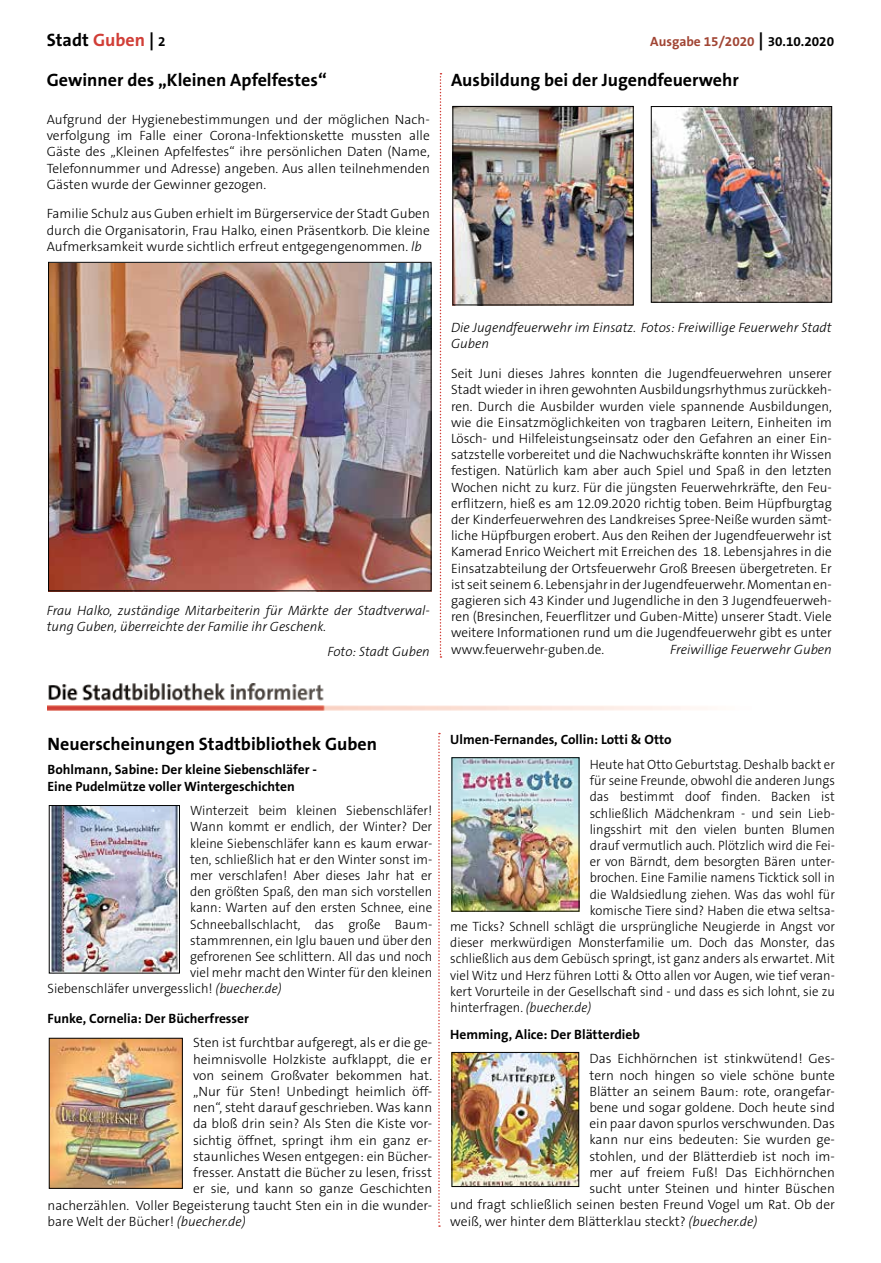
<style>
.page{position:relative;width:881px;height:1263px;background:#fff}
.page>*{position:absolute;margin:0;border:0;box-sizing:border-box;transform-origin:0 0}
.t1{font:700 18px "The Sans B7";color:#000}
.t2{font:300 13.5px/16.2px "The Sans B3";color:#000;text-align:justify}
.t3{font:300 13.5px "The Sans B3";color:#000;scale:.95 1}
.t4{font:300 13.5px "The Sans B3";color:#000;scale:.96 1}
.t5{font:italic 300 13.5px/16.2px "The Sans B3";color:#000}
.t6{font:700 13.5px/16.2px "The Sans B7";color:#000}
.t7{font:700 13.5px "The Sans B7";color:#a14534}
.s1{color:#d13e37}
.s2{font-size:13.5px}
.s3{font-size:18px;color:#000}
.s4{color:#000}
.s5{font-style:italic}
</style>
<div class="page">
<svg style="left:439px;top:73px;width:2px;height:585px"></svg>
<img style="left:50px;top:264px;width:379px;height:325px">
<div style="left:48px;top:262px;width:383px;height:329px;border:1px solid #000"></div>
<img style="left:454px;top:108px;width:177px;height:195px">
<div style="left:452px;top:106px;width:181px;height:199px;border:1px solid #000"></div>
<img style="left:652px;top:108px;width:177px;height:192px">
<div style="left:650px;top:106px;width:181px;height:196px;border:1px solid #000"></div>
<img style="left:48px;top:683px;width:659px;height:28px">
<img style="left:51px;top:807px;width:126px;height:164px">
<img style="left:51px;top:1040px;width:129px;height:146px">
<img style="left:453px;top:759px;width:124px;height:150px">
<img style="left:453px;top:1054px;width:123px;height:131px">
<div style="left:451px;top:1052px;width:127px;height:135px;border:1px solid #000"></div>
<svg style="left:438px;top:733px;width:2px;height:494px"></svg>
<h1 class="t1" style="left:47px;top:30px;width:120px">Stadt <span class="s1">Guben</span> | <span class="s2">2</span></h1>
<p class="t7" style="left:650px;top:34px;width:185px">Ausgabe 15/2020 <span class="s3">|</span> <span class="s4">30.10.2020</span></p>
<h1 class="t1" style="left:47px;top:70px;width:281px">Gewinner des „Kleinen Apfelfestes“</h1>
<p class="t2" style="left:47px;top:112px;width:384px">Aufgrund der Hygienebestimmungen und der möglichen Nach&shy;verfolgung im Falle einer Corona-Infektionskette mussten alle Gäste des „Kleinen Apfelfestes“ ihre persönlichen Daten (Name, Telefonnummer und Adresse) angeben. Aus allen teilnehmenden Gästen wurde der Gewinner gezogen.</p>
<p class="t2" style="left:47px;top:206px;width:384px">Familie Schulz aus Guben erhielt im Bürgerservice der Stadt Guben durch die Organisatorin, Frau Halko, einen Präsentkorb. Die kleine Aufmerksamkeit wurde sichtlich erfreut entgegengenommen. <span class="s5">lb</span></p>
<h1 class="t1" style="left:451px;top:71px;width:289px">Ausbildung bei der Jugendfeuerwehr</h1>
<p class="t5" style="left:47px;top:603px;width:384px">Frau Halko, zuständige Mitarbeiterin für Märkte der Stadtverwal&shy;tung Guben, überreichte der Familie ihr Geschenk.</p>
<p class="t5" style="left:327px;top:644px;width:104px">Foto: Stadt Guben</p>
<p class="t5" style="left:451px;top:320px;width:382px">Die Jugendfeuerwehr im Einsatz. Fotos: Freiwillige Feuerwehr Stadt<br>Guben</p>
<p class="t2" style="left:451px;top:366px;width:382px">Seit Juni dieses Jahres konnten die Jugendfeuerwehren unserer Stadt wieder in ihren gewohnten Ausbildungsrhythmus zurückkeh&shy;ren. Durch die Ausbilder wurden viele spannende Ausbildungen, wie die Einsatzmöglichkeiten von tragbaren Leitern, Einheiten im Lösch- und Hilfeleistungseinsatz oder den Gefahren an einer Ein&shy;satzstelle vorbereitet und die Nachwuchskräfte konnten ihr Wissen festigen. Natürlich kam aber auch Spiel und Spaß in den letzten Wochen nicht zu kurz. Für die jüngsten Feuerwehrkräfte, den Feu&shy;erflitzern, hieß es am 12.09.2020 richtig toben. Beim Hüpfburgtag der Kinderfeuerwehren des Landkreises Spree-Neiße wurden sämt&shy;liche Hüpfburgen erobert. Aus den Reihen der Jugendfeuerwehr ist Kamerad Enrico Weichert mit Erreichen des 18. Lebensjahres in die Einsatzabteilung der Ortsfeuerwehr Groß Breesen übergetreten. Er ist seit seinem 6. Lebensjahr in der Jugendfeuerwehr. Momentan en&shy;gagieren sich 43 Kinder und Jugendliche in den 3 Jugendfeuerweh&shy;ren (Bresinchen, Feuerflitzer und Guben-Mitte) unserer Stadt. Viele weitere Informationen rund um die Jugendfeuerwehr gibt es unter www.feuerwehr-guben.de.</p>
<p class="t5" style="left:670px;top:641px;width:163px">Freiwillige Feuerwehr Guben</p>
<h1 class="t1" style="left:48px;top:734px;width:331px">Neuerscheinungen Stadtbibliothek Guben</h1>
<p class="t6" style="left:48px;top:762px;width:271px">Bohlmann, Sabine: Der kleine Siebenschläfer -<br>Eine Pudelmütze voller Wintergeschichten</p>
<p class="t4" style="left:190px;top:804px;width:253px">Winterzeit beim kleinen Siebenschläfer!</p>
<p class="t4" style="left:190px;top:820px;width:253px">Wann kommt er endlich, der Winter? Der</p>
<p class="t4" style="left:190px;top:836px;width:253px">kleine Siebenschläfer kann es kaum erwar-</p>
<p class="t4" style="left:190px;top:852px;width:253px">ten, schließlich hat er den Winter sonst im-</p>
<p class="t4" style="left:190px;top:868px;width:253px">mer verschlafen! Aber dieses Jahr hat er</p>
<p class="t4" style="left:190px;top:885px;width:253px">den größten Spaß, den man sich vorstellen</p>
<p class="t4" style="left:190px;top:901px;width:253px">kann: Warten auf den ersten Schnee, eine</p>
<p class="t4" style="left:190px;top:917px;width:253px">Schneeballschlacht, das große Baum-</p>
<p class="t4" style="left:190px;top:933px;width:253px">stammrennen, ein Iglu bauen und über den</p>
<p class="t4" style="left:190px;top:949px;width:253px">gefrorenen See schlittern. All das und noch</p>
<p class="t4" style="left:190px;top:966px;width:253px">viel mehr macht den Winter für den kleinen</p>
<p class="t4" style="left:48px;top:982px;width:245px">Siebenschläfer unvergesslich! <span class="s5">(buecher.de)</span></p>
<p class="t6" style="left:48px;top:1010px;width:203px">Funke, Cornelia: Der Bücherfresser</p>
<p class="t2" style="left:193px;top:1035px;width:240px">Sten ist furchtbar aufgeregt, als er die ge-</p>
<p class="t2" style="left:193px;top:1051px;width:240px">heimnisvolle Holzkiste aufklappt, die er</p>
<p class="t2" style="left:193px;top:1068px;width:240px">von seinem Großvater bekommen hat.</p>
<p class="t2" style="left:193px;top:1084px;width:240px">„Nur für Sten! Unbedingt heimlich öff-</p>
<p class="t2" style="left:193px;top:1100px;width:240px">nen“, steht darauf geschrieben. Was kann</p>
<p class="t2" style="left:193px;top:1116px;width:240px">da bloß drin sein? Als Sten die Kiste vor-</p>
<p class="t2" style="left:193px;top:1132px;width:240px">sichtig öffnet, springt ihm ein ganz er-</p>
<p class="t2" style="left:193px;top:1149px;width:240px">staunliches Wesen entgegen: ein Bücher-</p>
<p class="t2" style="left:193px;top:1165px;width:240px">fresser. Anstatt die Bücher zu lesen, frisst</p>
<p class="t2" style="left:193px;top:1181px;width:240px">er sie, und kann so ganze Geschichten</p>
<p class="t2" style="left:48px;top:1197px;width:386px">nacherzählen. Voller Begeisterung taucht Sten ein in die wunder-</p>
<p class="t2" style="left:48px;top:1213px;width:200px">bare Welt der Bücher! <span class="s5">(buecher.de)</span></p>
<p class="t6" style="left:450px;top:732px;width:223px">Ulmen-Fernandes, Collin: Lotti &amp; Otto</p>
<p class="t3" style="left:589px;top:757px;width:259px">Heute hat Otto Geburtstag. Deshalb backt er</p>
<p class="t3" style="left:589px;top:774px;width:259px">für seine Freunde, obwohl die anderen Jungs</p>
<p class="t3" style="left:589px;top:790px;width:259px">das bestimmt doof finden. Backen ist</p>
<p class="t3" style="left:589px;top:806px;width:259px">schließlich Mädchenkram - und sein Lieb-</p>
<p class="t3" style="left:589px;top:822px;width:259px">lingsshirt mit den vielen bunten Blumen</p>
<p class="t3" style="left:589px;top:838px;width:259px">drauf vermutlich auch. Plötzlich wird die Fei-</p>
<p class="t3" style="left:589px;top:855px;width:259px">er von Bärndt, dem besorgten Bären unter-</p>
<p class="t3" style="left:589px;top:871px;width:259px">brochen. Eine Familie namens Ticktick soll in</p>
<p class="t3" style="left:589px;top:887px;width:259px">die Waldsiedlung ziehen. Was das wohl für</p>
<p class="t3" style="left:589px;top:903px;width:259px">komische Tiere sind? Haben die etwa seltsa-</p>
<p class="t3" style="left:450px;top:919px;width:406px">me Ticks? Schnell schlägt die ursprüngliche Neugierde in Angst vor</p>
<p class="t3" style="left:450px;top:936px;width:406px">dieser merkwürdigen Monsterfamilie um. Doch das Monster, das</p>
<p class="t3" style="left:450px;top:952px;width:406px">schließlich aus dem Gebüsch springt, ist ganz anders als erwartet. Mit</p>
<p class="t3" style="left:450px;top:968px;width:406px">viel Witz und Herz führen Lotti &amp; Otto allen vor Augen, wie tief veran-</p>
<p class="t3" style="left:450px;top:984px;width:406px">kert Vorurteile in der Gesellschaft sind - und dass es sich lohnt, sie zu</p>
<p class="t3" style="left:450px;top:1000px;width:150px">hinterfragen. <span class="s5">(buecher.de)</span></p>
<p class="t6" style="left:450px;top:1026px;width:191px">Hemming, Alice: Der Blätterdieb</p>
<p class="t2" style="left:589px;top:1051px;width:247px">Das Eichhörnchen ist stinkwütend! Ges-</p>
<p class="t2" style="left:589px;top:1067px;width:247px">tern noch hingen so viele schöne bunte</p>
<p class="t2" style="left:589px;top:1084px;width:247px">Blätter an seinem Baum: rote, orangefar-</p>
<p class="t2" style="left:589px;top:1100px;width:247px">bene und sogar goldene. Doch heute sind</p>
<p class="t2" style="left:589px;top:1116px;width:247px">ein paar davon spurlos verschwunden. Das</p>
<p class="t2" style="left:589px;top:1132px;width:247px">kann nur eins bedeuten: Sie wurden ge-</p>
<p class="t2" style="left:589px;top:1148px;width:247px">stohlen, und der Blätterdieb ist noch im-</p>
<p class="t2" style="left:589px;top:1165px;width:247px">mer auf freiem Fuß! Das Eichhörnchen</p>
<p class="t2" style="left:589px;top:1181px;width:247px">sucht unter Steinen und hinter Büschen</p>
<p class="t2" style="left:450px;top:1197px;width:386px">und fragt schließlich seinen besten Freund Vogel um Rat. Ob der</p>
<p class="t2" style="left:450px;top:1213px;width:308px">weiß, wer hinter dem Blätterklau steckt? <span class="s5">(buecher.de)</span></p>
</div>
